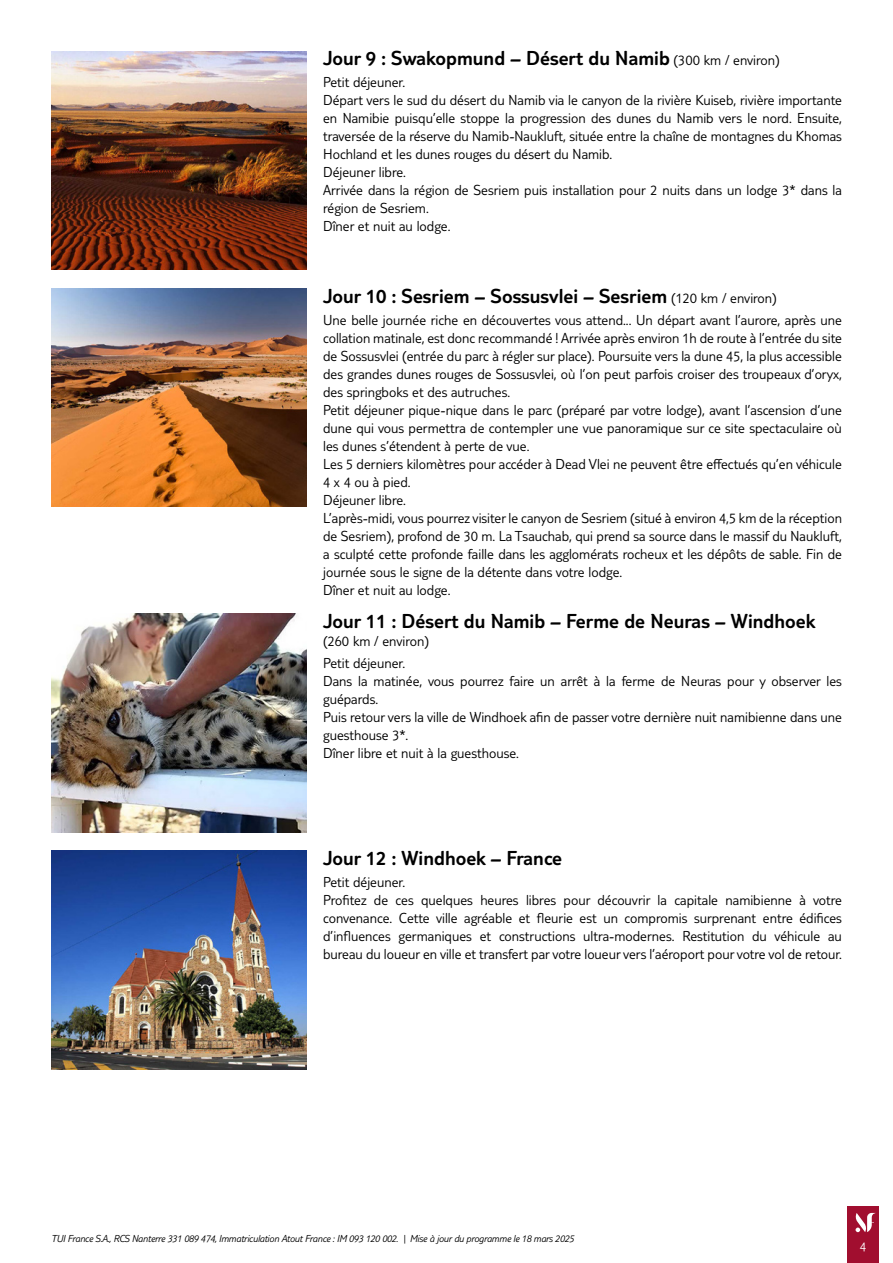
<style>
.page{position:relative;width:893px;height:1263px;background:#fff}
.page>*{position:absolute;margin:0;border:0;box-sizing:border-box;transform-origin:0 0}
.t1{font:300 21px "TUI Type";color:#000}
.t2{font:300 15px/18px "TUI Type";color:#000}
.t3{font:300 13.5px "TUI Type";color:#fff}
.t4{font:italic 300 10.5px "TUI Type";letter-spacing:-.02em;color:#000}
.s1{font-size:15px}
</style>
<div class="page">
<div style="left:847px;top:1206px;width:32px;height:57px;background:#a10e2f"></div>
<svg style="left:855px;top:1213px;width:21px;height:19px"></svg>
<img style="left:51px;top:51px;width:255px;height:219px">
<img style="left:51px;top:288px;width:255px;height:219px">
<img style="left:51px;top:613px;width:255px;height:219px">
<img style="left:51px;top:851px;width:255px;height:218px">
<h1 class="t1" style="left:323px;top:46px;width:458px">Jour 9 : Swakopmund – Désert du Namib <span class="s1">(300 km / environ)</span></h1>
<p class="t2" style="left:323px;top:73px;width:520px">Petit déjeuner.<br>Départ vers le sud du désert du Namib via le canyon de la rivière Kuiseb, rivière importante en Namibie puisqu’elle stoppe la progression des dunes du Namib vers le nord. Ensuite, traversée de la réserve du Namib-Naukluft, située entre la chaîne de montagnes du Khomas Hochland et les dunes rouges du désert du Namib.<br>Déjeuner libre.<br>Arrivée dans la région de Sesriem puis installation pour 2 nuits dans un lodge 3* dans la région de Sesriem.<br>Dîner et nuit au lodge.</p>
<h1 class="t1" style="left:323px;top:283px;width:455px">Jour 10 : Sesriem – Sossusvlei – Sesriem <span class="s1">(120 km / environ)</span></h1>
<p class="t2" style="left:323px;top:310px;width:520px">Une belle journée riche en découvertes vous attend... Un départ avant l’aurore, après une collation matinale, est donc recommandé ! Arrivée après environ 1h de route à l’entrée du site de Sossusvlei (entrée du parc à régler sur place). Poursuite vers la dune 45, la plus accessible des grandes dunes rouges de Sossusvlei, où l’on peut parfois croiser des troupeaux d’oryx, des springboks et des autruches.<br>Petit déjeuner pique-nique dans le parc (préparé par votre lodge), avant l’ascension d’une dune qui vous permettra de contempler une vue panoramique sur ce site spectaculaire où les dunes s’étendent à perte de vue.<br>Les 5 derniers kilomètres pour accéder à Dead Vlei ne peuvent être effectués qu’en véhicule 4 x 4 ou à pied.<br>Déjeuner libre.<br>L’après-midi, vous pourrez visiter le canyon de Sesriem (situé à environ 4,5 km de la réception de Sesriem), profond de 30 m. La Tsauchab, qui prend sa source dans le massif du Naukluft, a sculpté cette profonde faille dans les agglomérats rocheux et les dépôts de sable. Fin de journée sous le signe de la détente dans votre lodge.<br>Dîner et nuit au lodge.</p>
<h1 class="t1" style="left:323px;top:609px;width:494px">Jour 11 : Désert du Namib – Ferme de Neuras – Windhoek</h1>
<p class="t2" style="left:323px;top:629px;width:107px;line-height:22.2px">(260 km / environ)<br>Petit déjeuner.</p>
<p class="t2" style="left:323px;top:672px;width:520px">Dans la matinée, vous pourrez faire un arrêt à la ferme de Neuras pour y observer les guépards.<br>Puis retour vers la ville de Windhoek afin de passer votre dernière nuit namibienne dans une guesthouse 3*.<br>Dîner libre et nuit à la guesthouse.</p>
<h1 class="t1" style="left:323px;top:846px;width:240px">Jour 12 : Windhoek – France</h1>
<p class="t2" style="left:323px;top:873px;width:520px">Petit déjeuner.<br>Profitez de ces quelques heures libres pour découvrir la capitale namibienne à votre convenance. Cette ville agréable et fleurie est un compromis surprenant entre édifices d’influences germaniques et constructions ultra-modernes. Restitution du véhicule au bureau du loueur en ville et transfert par votre loueur vers l’aéroport pour votre vol de retour.</p>
<p class="t4" style="left:51px;top:1232px;width:525px">TUI France S.A., RCS Nanterre 331 089 474, Immatriculation Atout France : IM 093 120 002. | Mise à jour du programme le 18 mars 2025</p>
<p class="t3" style="left:860px;top:1239px;width:8px">4</p>
</div>
